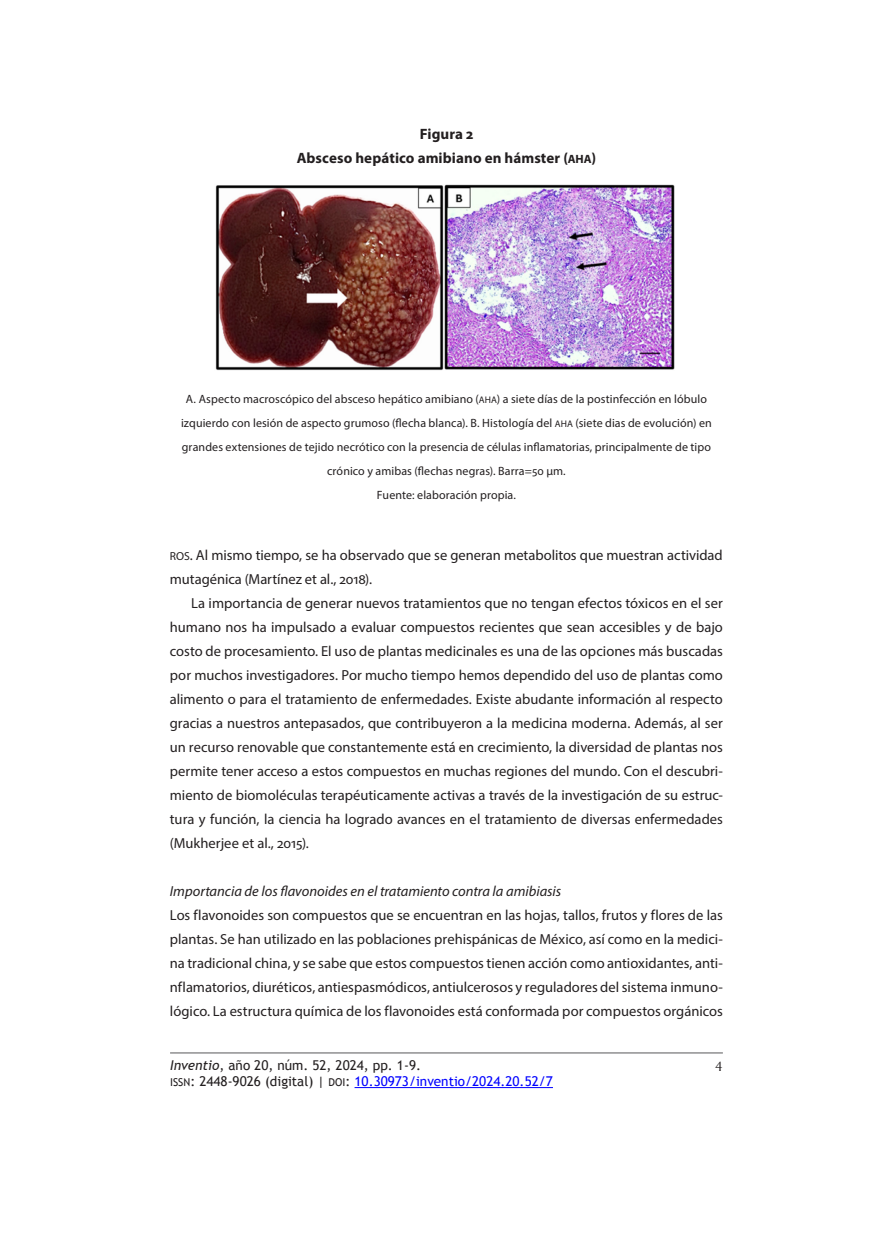
<style>
.page{position:relative;width:893px;height:1234px;background:#fff}
.page>*{position:absolute;margin:0;border:0;box-sizing:border-box;transform-origin:0 0}
.cabeza_figura{font:700 15px "Myriad Pro";letter-spacing:.005em;color:#231f20}
.txt{font:14.55px/24px "Myriad Pro";color:#231f20}
.txt_primero{font:14.55px/24px "Myriad Pro";color:#231f20;text-align:justify}
.sub_subtítulo{font:italic 14.55px "Myriad Pro";color:#231f20}
.t1{font:14.25px "Baker Signet BT";color:#231f20}
.t2{font:13.5px "Trebuchet MS";color:#00f}
.t3{font:13.5px "Trebuchet MS";color:#231f20}
.fuente_figura{font:12px/24px "Myriad Pro";letter-spacing:.005em;color:#231f20;text-align:center}
.s1{font-family:"Myriad Pro Bold SC800";font-weight:400;font-size:12px}
.s2{font-family:"Myriad Pro Bold SC800";font-weight:400}
.s3{font-family:"Myriad Pro Regular SC800";font-size:9.6px}
.s4{font-family:"Myriad Pro Regular SC800"}
.s5{font-family:"Myriad Pro Regular SC800";font-size:11.7px}
.s6{font-style:italic}
.s7{font-family:"Trebuchet MS SC800";font-size:10.8px;color:#231f20}
.s8{color:#231f20}
</style>
<div class="page">
<hr style="left:355px;top:1086px;width:198px;height:1px;background:#00f">
<hr style="left:170px;top:1052px;width:553px;height:1px;background:#57585a">
<img style="left:215px;top:184px;width:460px;height:186px">
<p class="cabeza_figura" style="left:420px;top:124px;width:55px">Figura 2</p>
<p class="cabeza_figura" style="left:297px;top:148px;width:301px">Absceso hepático amibiano en hámster (<span class="s1">aha</span><span class="s2">)</span></p>
<p class="fuente_figura" style="left:181px;top:387px;width:532px">A. Aspecto macroscópico del absceso hepático amibiano (<span class="s3">AHA</span><span class="s4">)</span> a siete días de la postinfección en lóbulo izquierdo con lesión de aspecto grumoso (flecha blanca). B. Histología del <span class="s3">AHA</span> (siete dias de evolución) en grandes extensiones de tejido necrótico con la presencia de células inflamatorias, principalmente de tipo crónico y amibas (flechas negras). Barra=50 µm.</p>
<p class="fuente_figura" style="left:377px;top:483px;width:141px">Fuente: elaboración propia.</p>
<p class="txt" style="left:170px;top:542px;width:554px"><span class="s5">ROS</span>. Al mismo tiempo, se ha observado que se generan metabolitos que muestran actividad mutagénica (Martínez et al., 2018).</p>
<p class="txt" style="left:170px;top:590px;width:555px;text-align:justify;text-indent:21px">La importancia de generar nuevos tratamientos que no tengan efectos tóxicos en el ser humano nos ha impulsado a evaluar compuestos recientes que sean accesibles y de bajo costo de procesamiento. El uso de plantas medicinales es una de las opciones más buscadas por muchos investigadores. Por mucho tiempo hemos dependido del uso de plantas como alimento o para el tratamiento de enfermedades. Existe abudante información al respecto gracias a nuestros antepasados, que contribuyeron a la medicina moderna. Además, al ser un recurso renovable que constantemente está en crecimiento, la diversidad de plantas nos permite tener acceso a estos compuestos en muchas regiones del mundo. Con el descubri&shy;miento de biomoléculas terapéuticamente activas a través de la investigación de su estruc&shy;tura y función, la ciencia ha logrado avances en el tratamiento de diversas enfermedades (Mukherjee et al., 2015).</p>
<p class="sub_subtítulo" style="left:170px;top:882px;width:393px">Importancia de los flavonoides en el tratamiento contra la amibiasis</p>
<p class="txt_primero" style="left:170px;top:902px;width:555px">Los flavonoides son compuestos que se encuentran en las hojas, tallos, frutos y flores de las plantas. Se han utilizado en las poblaciones prehispánicas de México, así como en la medici&shy;na tradicional china, y se sabe que estos compuestos tienen acción como antioxidantes, anti&shy;nflamatorios, diuréticos, antiespasmódicos, antiulcerosos y reguladores del sistema inmuno&shy;lógico. La estructura química de los flavonoides está conformada por compuestos orgánicos</p>
<p class="t3" style="left:170px;top:1056px;width:252px"><span class="s6">Inventio</span>, año 20, núm. 52, 2024, pp. 1-9.</p>
<p class="t1" style="left:715px;top:1057px;width:9px">4</p>
<p class="t2" style="left:170px;top:1072px;width:384px"><span class="s7">ISSN</span><span class="s8">: 2448-9026 (digital) |</span> <span class="s7">DOI</span><span class="s8">:</span> 10.30973/inventio/2024.20.52/7</p>
</div>
